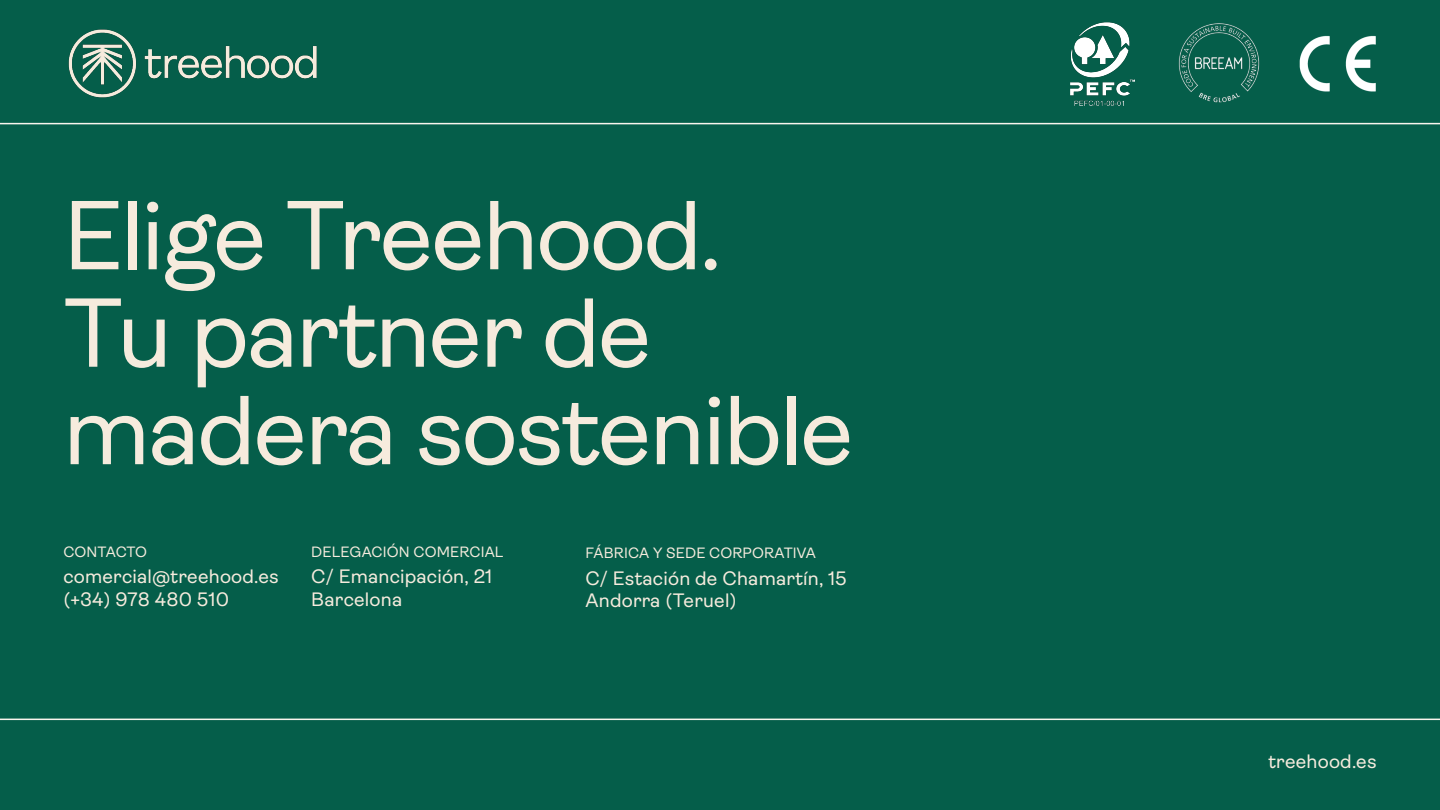
<style>
.page{position:relative;width:1440px;height:810px;background:#055e4a}
.page>*{position:absolute;margin:0;border:0;box-sizing:border-box;transform-origin:0 0}
.t1{font:98.25px/97.5px "Ambit";letter-spacing:-.02em;color:#f6ebdd}
.t2{font:19.5px/22.5px "Ambit";letter-spacing:.01em;color:#f6ebdd}
.t3{font:15px "Ambit";letter-spacing:.01em;color:#f6ebdd}
.t4{font:15px "Ambit";letter-spacing:-.015em;color:#f6ebdd}
</style>
<div class="page">
<img style="left:1071px;top:23px;width:63px;height:83px">
<img style="left:1178px;top:23px;width:82px;height:80px">
<img style="left:1299px;top:35px;width:77px;height:57px">
<img style="left:68px;top:29px;width:249px;height:69px">
<hr style="left:0;top:123px;width:1440px;height:1px;background:#faf5ee">
<hr style="left:0;top:719px;width:1440px;height:1px;background:#faf5ee">
<h1 class="t1" style="left:63px;top:188px;width:792px">Elige Treehood.<br>Tu partner de madera sostenible</h1>
<p class="t4" style="left:63px;top:543px;width:85px">CONTACTO</p>
<p class="t2" style="left:63px;top:566px;width:217px">comercial@treehood.es (+34) 978 480 510</p>
<p class="t3" style="left:311px;top:543px;width:194px">DELEGACIÓN COMERCIAL</p>
<p class="t2" style="left:311px;top:566px;width:182px">C/ Emancipación, 21<br>Barcelona</p>
<p class="t3" style="left:586px;top:544px;width:232px">FÁBRICA Y SEDE CORPORATIVA</p>
<p class="t2" style="left:586px;top:567px;width:263px">C/ Estación de Chamartín, 15<br>Andorra (Teruel)</p>
<p class="t2" style="left:1268px;top:750px;width:110px">treehood.es</p>
</div>
